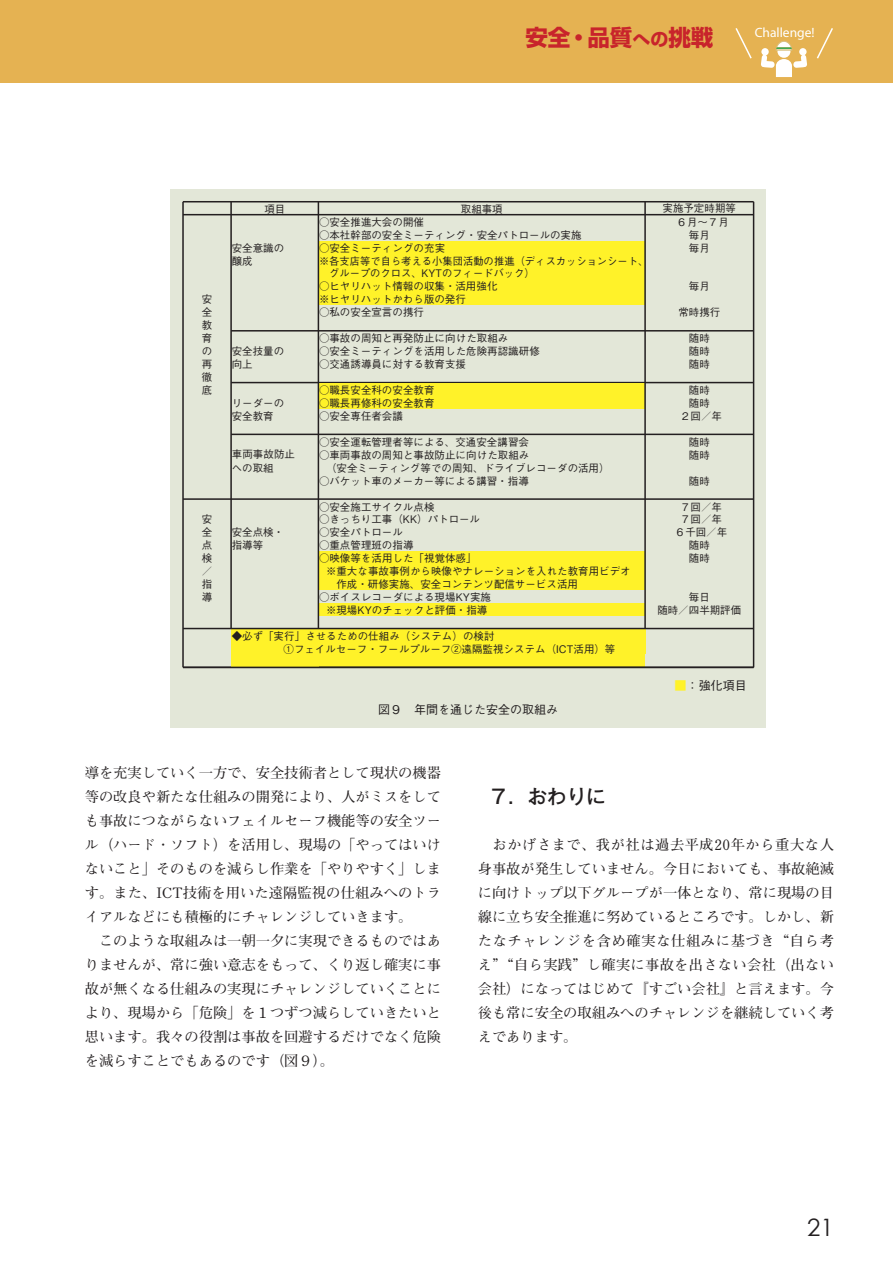
<style>
.page{position:relative;width:893px;height:1263px;background:#fff}
.page>*{position:absolute;margin:0;border:0;box-sizing:border-box;transform-origin:0 0}
.t1{font:24px "Century Gothic";color:#231f20}
.t2{font:700 22.5px "Shin Go Pr 5";color:#c8242b}
.大見出し-2行{font:500 19.5px "Gothic MB101 Pr 5";color:#231f20}
.本文{font:700 14.25px/24px "Futo Min A101 Pr 5";color:#231f20;text-align:justify}
.t3{font:13.5px "Myriad";color:#fff}
.t4{font:500 12px "Gothic BBB Pr 5";color:#231f20}
.t5{font:500 10.5px/12.9px "Gothic BBB Pr 5";color:#231f20}
.s1{font-size:18px}
.s2{color:#fff229}
</style>
<div class="page">
<div style="left:0;top:0;width:893px;height:83px;background:#e5b252"></div>
<svg style="left:761px;top:41px;width:46px;height:36px"></svg>
<svg style="left:735px;top:28px;width:17px;height:31px"></svg>
<svg style="left:816px;top:28px;width:17px;height:31px"></svg>
<div style="left:170px;top:189px;width:596px;height:539px;background:#e3e7d8"></div>
<div style="left:318px;top:603px;width:327px;height:13px;background:#fff229"></div>
<div style="left:318px;top:654px;width:327px;height:13px;background:#fff229"></div>
<hr style="left:230px;top:202px;width:2px;height:426px;background:#231f20">
<hr style="left:183px;top:214px;width:571px;height:1px;background:#231f20">
<hr style="left:231px;top:330px;width:523px;height:2px;background:#231f20">
<hr style="left:231px;top:382px;width:523px;height:1px;background:#231f20">
<hr style="left:231px;top:434px;width:523px;height:1px;background:#231f20">
<hr style="left:183px;top:498px;width:571px;height:2px;background:#231f20">
<hr style="left:182px;top:202px;width:2px;height:465px;background:#231f20">
<hr style="left:753px;top:202px;width:1px;height:465px;background:#231f20">
<hr style="left:183px;top:201px;width:571px;height:1px;background:#231f20">
<div style="left:318px;top:241px;width:327px;height:12px;background:#fff229"></div>
<div style="left:318px;top:253px;width:327px;height:26px;background:#fff229"></div>
<div style="left:318px;top:279px;width:327px;height:13px;background:#fff229"></div>
<div style="left:318px;top:292px;width:327px;height:13px;background:#fff229"></div>
<div style="left:318px;top:383px;width:327px;height:12px;background:#fff229"></div>
<div style="left:318px;top:395px;width:327px;height:13px;background:#fff229"></div>
<div style="left:318px;top:551px;width:327px;height:13px;background:#fff229"></div>
<div style="left:318px;top:564px;width:327px;height:13px;background:#fff229"></div>
<div style="left:318px;top:577px;width:327px;height:13px;background:#fff229"></div>
<div style="left:231px;top:628px;width:414px;height:13px;background:#fff229"></div>
<div style="left:231px;top:641px;width:414px;height:13px;background:#fff229"></div>
<div style="left:231px;top:654px;width:87px;height:13px;background:#fff229"></div>
<hr style="left:183px;top:667px;width:571px;height:1px;background:#231f20">
<hr style="left:644px;top:202px;width:2px;height:426px;background:#231f20">
<hr style="left:318px;top:202px;width:1px;height:426px;background:#231f20">
<hr style="left:183px;top:628px;width:571px;height:1px;background:#231f20">
<h2 class="t2" style="left:525px;top:20px;width:189px">安全・品質<span class="s1">への</span>挑戦</h2>
<p class="t3" style="left:755px;top:26px;width:61px">Challenge!</p>
<p class="t5" style="left:202px;top:291px;width:12px;line-height:13.5px">安全</p>
<p class="t5" style="left:202px;top:318px;width:12px">教育</p>
<p class="t5" style="left:264px;top:202px;width:22px">項目</p>
<p class="t5" style="left:461px;top:202px;width:43px">取組事項</p>
<p class="t5" style="left:663px;top:201px;width:75px">実施予定時期等</p>
<p class="t5" style="left:319px;top:215px;width:106px">○安全推進大会の開催</p>
<p class="t5" style="left:676px;top:215px;width:54px">６月～７月</p>
<p class="t5" style="left:319px;top:228px;width:264px">○本社幹部の安全ミーティング・安全パトロールの実施</p>
<p class="t5" style="left:689px;top:228px;width:22px">毎月</p>
<p class="t5" style="left:232px;top:241px;width:54px">安全意識の</p>
<p class="t5" style="left:689px;top:241px;width:22px">毎月</p>
<p class="t5" style="left:232px;top:253px;width:22px">醸成</p>
<p class="t5" style="left:689px;top:279px;width:22px">毎月</p>
<p class="t5" style="left:319px;top:241px;width:128px">○安全ミーティングの充実</p>
<p class="t5" style="left:319px;top:253px;width:331px">※各支店等で自ら考える小集団活動の推進（ディスカッションシート、</p>
<p class="t5" style="left:329px;top:266px;width:207px">グループのクロス、KYTのフィードバック）</p>
<p class="t5" style="left:319px;top:279px;width:180px">○ヒヤリハット情報の収集・活用強化※ヒヤリハットかわら版の発行</p>
<p class="t5" style="left:319px;top:305px;width:106px">○私の安全宣言の携行</p>
<p class="t5" style="left:678px;top:305px;width:43px">常時携行</p>
<p class="t5" style="left:319px;top:331px;width:191px">○事故の周知と再発防止に向けた取組み</p>
<p class="t5" style="left:689px;top:331px;width:22px">随時</p>
<p class="t5" style="left:202px;top:344px;width:12px">の</p>
<p class="t5" style="left:232px;top:344px;width:54px">安全技量の</p>
<p class="t5" style="left:319px;top:344px;width:222px">○安全ミーティングを活用した危険再認識研修</p>
<p class="t5" style="left:689px;top:344px;width:22px">随時</p>
<p class="t5" style="left:202px;top:357px;width:12px">再</p>
<p class="t5" style="left:232px;top:357px;width:22px">向上</p>
<p class="t5" style="left:319px;top:357px;width:148px">○交通誘導員に対する教育支援</p>
<p class="t5" style="left:689px;top:357px;width:22px">随時</p>
<p class="t5" style="left:202px;top:370px;width:12px">徹底</p>
<p class="t5" style="left:319px;top:383px;width:117px">○職長安全科の安全教育</p>
<p class="t5" style="left:319px;top:396px;width:117px">○職長再修科の安全教育</p>
<p class="t5" style="left:689px;top:383px;width:22px">随時</p>
<p class="t5" style="left:232px;top:396px;width:54px">リーダーの</p>
<p class="t5" style="left:689px;top:396px;width:22px">随時</p>
<p class="t5" style="left:232px;top:409px;width:43px">安全教育</p>
<p class="t5" style="left:319px;top:409px;width:85px">○安全専任者会議</p>
<p class="t5" style="left:680px;top:409px;width:43px">２回／年</p>
<p class="t5" style="left:319px;top:434px;width:211px">○安全運転管理者等による、交通安全講習会</p>
<p class="t5" style="left:689px;top:434px;width:22px">随時</p>
<p class="t5" style="left:232px;top:447px;width:65px">車両事故防止</p>
<p class="t5" style="left:319px;top:447px;width:212px">○車両事故の周知と事故防止に向けた取組み</p>
<p class="t5" style="left:689px;top:447px;width:22px">随時</p>
<p class="t5" style="left:232px;top:460px;width:43px">への取組</p>
<p class="t5" style="left:326px;top:460px;width:285px">（安全ミーティング等での周知、ドライブレコーダの活用）</p>
<p class="t5" style="left:319px;top:473px;width:211px">○バケット車のメーカー等による講習・指導</p>
<p class="t5" style="left:689px;top:473px;width:22px">随時</p>
<p class="t5" style="left:319px;top:499px;width:117px">○安全施工サイクル点検</p>
<p class="t5" style="left:680px;top:499px;width:43px">７回／年</p>
<p class="t5" style="left:202px;top:512px;width:12px">安</p>
<p class="t5" style="left:319px;top:512px;width:163px">○きっちり工事（KK）パトロール</p>
<p class="t5" style="left:680px;top:512px;width:43px">７回／年</p>
<p class="t5" style="left:202px;top:525px;width:12px">全</p>
<p class="t5" style="left:232px;top:525px;width:54px">安全点検・</p>
<p class="t5" style="left:319px;top:525px;width:85px">○安全パトロール</p>
<p class="t5" style="left:675px;top:525px;width:54px">６千回／年</p>
<p class="t5" style="left:202px;top:538px;width:12px">点</p>
<p class="t5" style="left:232px;top:538px;width:33px">指導等</p>
<p class="t5" style="left:319px;top:538px;width:96px">○重点管理班の指導</p>
<p class="t5" style="left:689px;top:538px;width:22px">随時</p>
<p class="t5" style="left:202px;top:551px;width:12px">検</p>
<p class="t5" style="left:689px;top:551px;width:22px">随時</p>
<p class="t5" style="left:202px;top:564px;width:12px;text-align:justify">／指導</p>
<p class="t5" style="left:326px;top:551px;width:306px;text-indent:-7px">○映像等を活用した「視覚体感」<br>※重大な事故事例から映像やナレーションを入れた教育用ビデオ</p>
<p class="t5" style="left:326px;top:603px;width:163px">※現場KYのチェックと評価・指導</p>
<p class="t5" style="left:284px;top:629px;width:333px;text-indent:-52px">◆必ず「実行」させるための仕組み（システム）の検討<br>①フェイルセーフ・フールプルーフ②遠隔監視システム（ICT活用）等</p>
<p class="t5" style="left:337px;top:576px;width:243px">作成・研修実施、安全コンテンツ配信サービス活用</p>
<p class="t5" style="left:319px;top:590px;width:173px">○ボイスレコーダによる現場KY実施</p>
<p class="t5" style="left:657px;top:590px;width:85px;text-align:center">毎日<br>随時／四半期評価</p>
<p class="t5" style="left:548px;top:642px;width:59px">ICT活用）等</p>
<p class="t4" style="left:378px;top:700px;width:181px">図９　年間を通じた安全の取組み</p>
<p class="t4" style="left:674px;top:676px;width:74px"><span class="s2">■</span>：強化項目</p>
<p class="本文" style="left:85px;top:759px;width:358px">導を充実していく一方で、安全技術者として現状の機器等の改良や新たな仕組みの開発により、人がミスをしても事故につながらないフェイルセーフ機能等の安全ツール（ハード・ソフト）を活用し、現場の「やってはいけないこと」そのものを減らし作業を「やりやすく」します。また、ICT技術を用いた遠隔監視の仕組みへのトライアルなどにも積極的にチャレンジしていきます。</p>
<p class="本文" style="left:85px;top:927px;width:358px;text-indent:14px">このような取組みは一朝一夕に実現できるものではありませんが、常に強い意志をもって、くり返し確実に事故が無くなる仕組みの実現にチャレンジしていくことにより、現場から「危険」を１つずつ減らしていきたいと思います。我々の役割は事故を回避するだけでなく危険を減らすことでもあるのです（図９）。</p>
<p class="大見出し-2行" style="left:489px;top:780px;width:118px">７．おわりに</p>
<p class="本文" style="left:478px;top:831px;width:358px">　おかげさまで、我が社は過去平成20年から重大な人身事故が発生していません。今日においても、事故絶滅に向けトップ以下グループが一体となり、常に現場の目線に立ち安全推進に努めているところです。しかし、新たなチャレンジを含め確実な仕組みに基づき“自ら考え”“自ら実践”し確実に事故を出さない会社（出ない会社）になってはじめて『すごい会社』と言えます。今後も常に安全の取組みへのチャレンジを継続していく考えであります。</p>
<h1 class="t1" style="left:807px;top:1210px;width:28px">21</h1>
</div>
